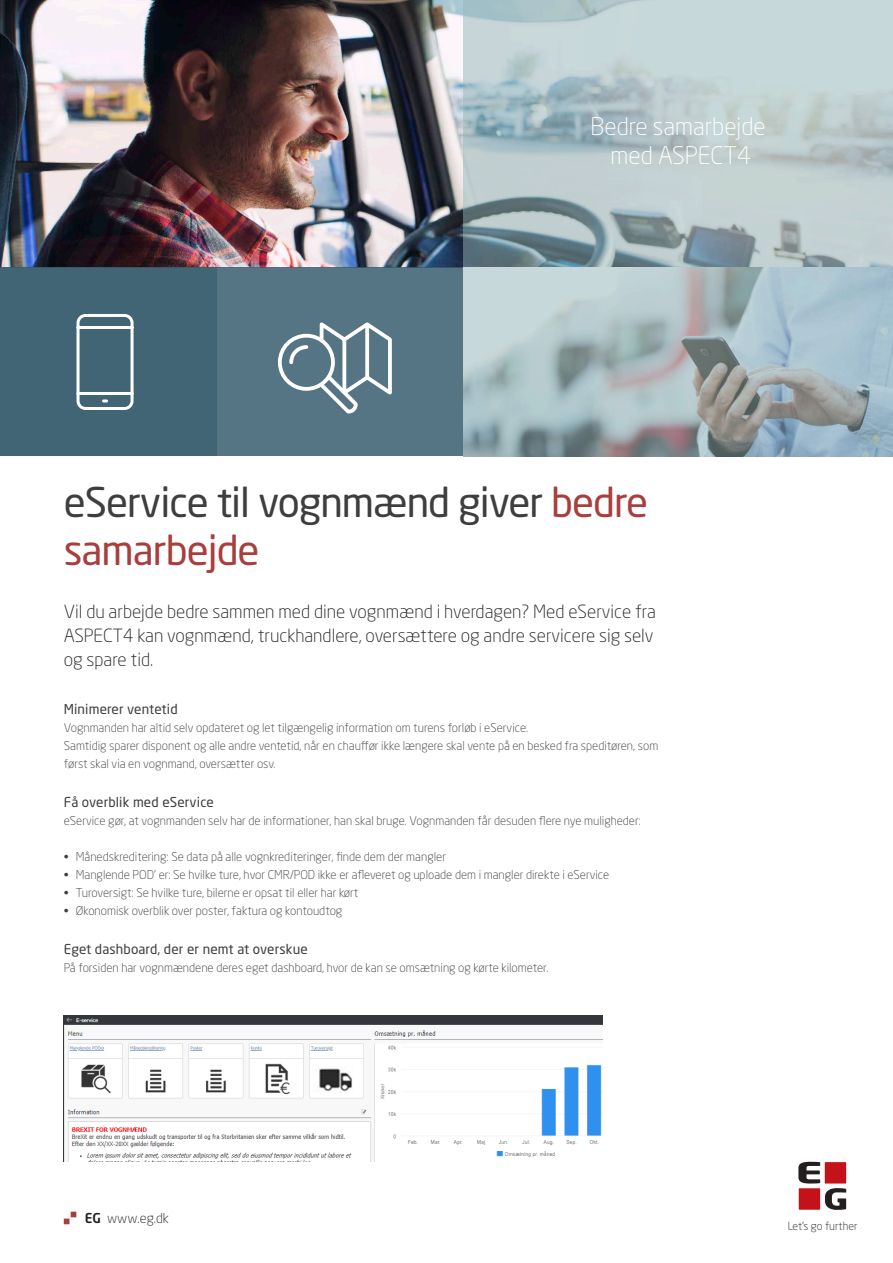
<style>
.page{position:relative;width:893px;height:1263px;background:#fff}
.page>*{position:absolute;margin:0;border:0;box-sizing:border-box;transform-origin:0 0}
.Overskrift{font:40.5px/48px "Neo Sans Std";letter-spacing:-.025em;color:#3e3e3f}
.t1{font:300 24px "Neo Sans Std";color:#fff}
.Manchet{font:300 18px/24px "Neo Sans Std";color:#231f20}
.Mellemrubrik{font:13.5px "Neo Sans Std";letter-spacing:.01em;color:#3e3e3f}
.t2{font:300 13.5px "Neo Sans Std";color:#231f20}
.Brødtekst_Light{font:300 12px/18px "Neo Sans Std";color:#3e3e3f}
.t3{font:300 11.1px "Neo Sans Std";color:#231f20}
.s1{color:#a93f3c}
.s2{font-weight:500}
</style>
<div class="page">
<img style="left:0;top:0;width:463px;height:268px">
<div style="left:217px;top:268px;width:246px;height:188px;background:#557584"></div>
<div style="left:0;top:268px;width:217px;height:188px;background:#416575"></div>
<svg style="left:463px;top:0;width:430px;height:456px;background:#adbec2"></svg>
<svg style="left:64px;top:1211px;width:12px;height:13px"></svg>
<svg style="left:798px;top:1162px;width:48px;height:48px"></svg>
<svg style="left:278px;top:322px;width:114px;height:92px"></svg>
<svg style="left:76px;top:314px;width:58px;height:96px"></svg>
<img style="left:64px;top:1015px;width:539px;height:147px">
<p class="t1" style="left:591px;top:112px;width:177px">Bedre samarbejde</p>
<p class="t1" style="left:611px;top:141px;width:142px">med ASPECT4</p>
<p class="Overskrift" style="left:64px;top:478px;width:586px">eService til vognmænd giver <span class="s1">bedre samarbejde</span></p>
<p class="Manchet" style="left:64px;top:599px;width:593px">Vil du arbejde bedre sammen med dine vognmænd i hverdagen? Med eService fra<br>ASPECT4 kan vognmænd, truckhandlere, oversættere og andre servicere sig selv og spare tid.</p>
<p class="Mellemrubrik" style="left:64px;top:700px;width:115px">Minimerer ventetid</p>
<p class="Brødtekst_Light" style="left:64px;top:718px;width:466px">Vognmanden har altid selv opdateret og let tilgængelig information om turens forløb i eService.</p>
<p class="Brødtekst_Light" style="left:64px;top:736px;width:596px">Samtidig sparer disponent og alle andre ventetid, når en chauffør ikke længere skal vente på en besked fra speditøren, som først skal via en vognmand, oversætter osv.</p>
<p class="Mellemrubrik" style="left:64px;top:793px;width:152px">Få overblik med eService</p>
<p class="Brødtekst_Light" style="left:64px;top:811px;width:579px">eService gør, at vognmanden selv har de informationer, han skal bruge. Vognmanden får desuden flere nye muligheder:</p>
<p class="Brødtekst_Light" style="left:64px;top:847px;width:384px">• Månedskreditering: Se data på alle vognkrediteringer, finde dem der mangler</p>
<p class="Brødtekst_Light" style="left:64px;top:865px;width:547px">• Manglende POD’ er: Se hvilke ture, hvor CMR/POD ikke er afleveret og uploade dem i mangler direkte i eService</p>
<p class="Brødtekst_Light" style="left:64px;top:883px;width:296px">• Turoversigt: Se hvilke ture, bilerne er opsat til eller har kørt</p>
<p class="Brødtekst_Light" style="left:64px;top:901px;width:280px">• Økonomisk overblik over poster, faktura og kontoudtog</p>
<p class="Mellemrubrik" style="left:64px;top:940px;width:245px">Eget dashboard, der er nemt at overskue</p>
<p class="Brødtekst_Light" style="left:64px;top:958px;width:486px">På forsiden har vognmændene deres eget dashboard, hvor de kan se omsætning og kørte kilometer.</p>
<p class="t2" style="left:85px;top:1210px;width:86px"><span class="s2">EG</span> www.eg.dk</p>
<p class="t3" style="left:787px;top:1220px;width:72px">Let’s go further</p>
</div>
